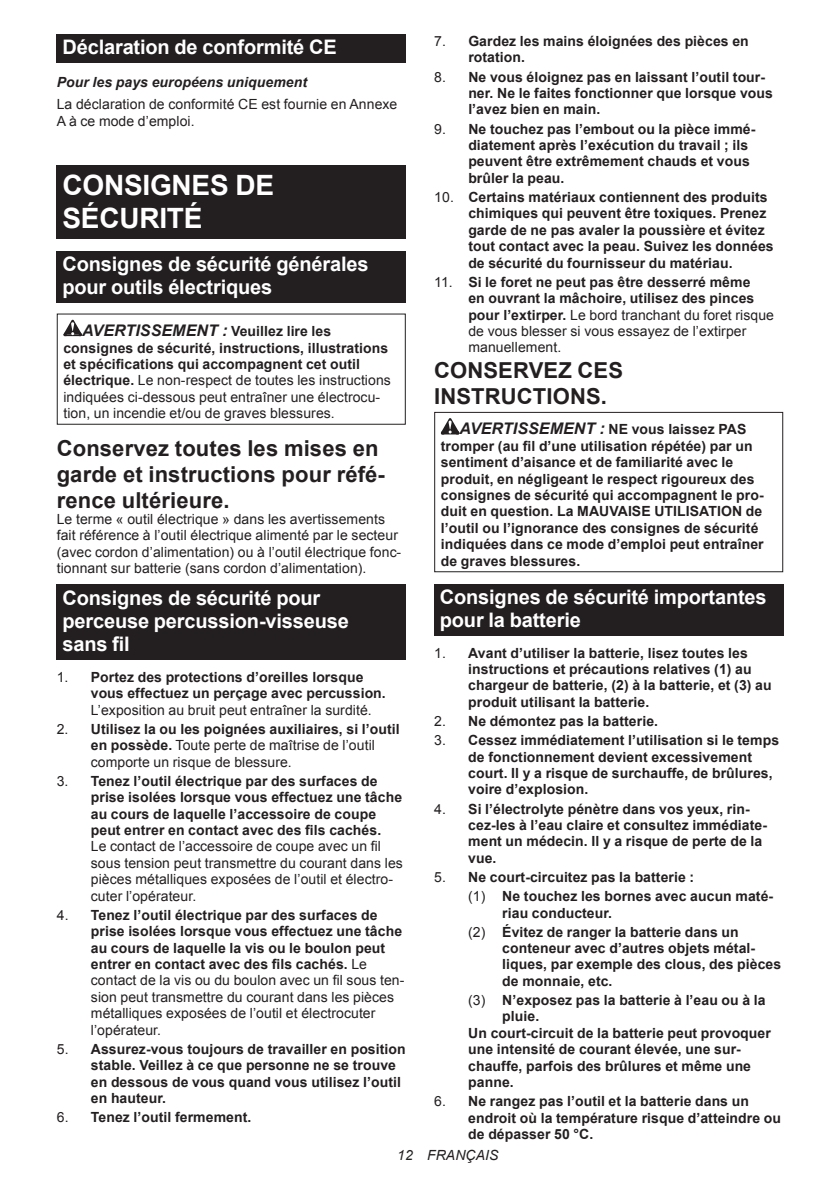
<style>
.page{position:relative;width:840px;height:1191px;background:#fff}
.page>*{position:absolute;margin:0;border:0;box-sizing:border-box;transform-origin:0 0}
.t1{font:700 28px/32.8px "Arial";letter-spacing:-.01em;color:#fff}
.t2{font:700 22px/25.8px "Arial";letter-spacing:.005em;color:#231f20}
.t3{font:700 20px/23.4px "Arial";letter-spacing:-.01em;color:#fff}
.t4{font:700 14px/16.4px "Arial";letter-spacing:.005em;color:#231f20}
.t5{font:14px/16.4px "Arial";letter-spacing:.005em;color:#231f20}
.t6{font:italic 700 14px "Arial";letter-spacing:.005em;color:#231f20}
.t7{font:italic 14px "Arial";letter-spacing:.005em;color:#231f20}
.s1{font-weight:700;font-style:italic;font-size:16px}
.s2{font-weight:700}
.s3{font-weight:400}
.s4{font-style:italic;font-size:16px}
</style>
<div class="page">
<div style="left:57px;top:34px;width:348px;height:29px;background:#231f20"></div>
<div style="left:57px;top:166px;width:348px;height:73px;background:#231f20"></div>
<div style="left:57px;top:251px;width:348px;height:52px;background:#231f20"></div>
<svg style="left:63px;top:320px;width:19px;height:16px"></svg>
<div style="left:57px;top:313px;width:348px;height:112px;border:1px solid #231f20"></div>
<div style="left:57px;top:584px;width:348px;height:76px;background:#231f20"></div>
<svg style="left:440px;top:418px;width:19px;height:16px"></svg>
<div style="left:434px;top:412px;width:348px;height:160px;border:1px solid #231f20"></div>
<div style="left:434px;top:583px;width:348px;height:52px;background:#231f20"></div>
<h3 class="t3" style="left:62px;top:36px;width:275px">Déclaration de conformité CE</h3>
<p class="t6" style="left:57px;top:73px;width:252px">Pour les pays européens uniquement</p>
<p class="t5" style="left:57px;top:96px;width:342px">La déclaration de conformité CE est fournie en Annexe<br>A à ce mode d’emploi.</p>
<h1 class="t1" style="left:62px;top:170px;width:213px">CONSIGNES DE<br>SÉCURITÉ</h1>
<h3 class="t3" style="left:62px;top:253px;width:307px">Consignes de sécurité générales pour outils électriques</h3>
<p class="t5" style="left:63px;top:323px;width:329px;text-indent:19px"><span class="s1">AVERTISSEMENT :</span> <span class="s2">Veuillez lire les consignes de sécurité, instructions, illustrations et spécifications qui accompagnent cet outil électrique.</span> Le non-respect de toutes les instructions indiquées ci-dessous peut entraîner une électrocu&shy;tion, un incendie et/ou de graves blessures.</p>
<h2 class="t2" style="left:57px;top:436px;width:329px">Conservez toutes les mises en garde et instructions pour réfé&shy;rence ultérieure.</h2>
<p class="t5" style="left:57px;top:511px;width:346px">Le terme « outil électrique » dans les avertissements fait référence à l’outil électrique alimenté par le secteur (avec cordon d’alimentation) ou à l’outil électrique fonc&shy;tionnant sur batterie (sans cordon d’alimentation).</p>
<h3 class="t3" style="left:62px;top:586px;width:288px">Consignes de sécurité pour perceuse percussion-visseuse sans fil</h3>
<p class="t4" style="left:91px;top:669px;width:296px;text-indent:-34px"><span class="s3">1.</span> Portez des protections d’oreilles lorsque vous effectuez un perçage avec percussion.</p>
<p class="t5" style="left:91px;top:701px;width:282px">L’exposition au bruit peut entraîner la surdité.</p>
<p class="t5" style="left:91px;top:721px;width:310px;text-indent:-34px">2. <span class="s2">Utilisez la ou les poignées auxiliaires, si l’outil en possède.</span> Toute perte de maîtrise de l’outil comporte un risque de blessure.</p>
<p class="t4" style="left:91px;top:773px;width:312px;text-indent:-34px"><span class="s3">3.</span> Tenez l’outil électrique par des surfaces de prise isolées lorsque vous effectuez une tâche au cours de laquelle l’accessoire de coupe peut entrer en contact avec des fils cachés.</p>
<p class="t5" style="left:91px;top:838px;width:313px">Le contact de l’accessoire de coupe avec un fil sous tension peut transmettre du courant dans les pièces métalliques exposées de l’outil et électro&shy;cuter l’opérateur.</p>
<p class="t4" style="left:91px;top:907px;width:315px;text-indent:-34px"><span class="s3">4.</span> Tenez l’outil électrique par des surfaces de prise isolées lorsque vous effectuez une tâche au cours de laquelle la vis ou le boulon peut entrer en contact avec des fils cachés. <span class="s3">Le contact de la vis ou du boulon avec un fil sous ten&shy;sion peut transmettre du courant dans les pièces métalliques exposées de l’outil et électrocuter l’opérateur.</span></p>
<p class="t4" style="left:91px;top:1041px;width:316px;text-indent:-34px"><span class="s3">5.</span> Assurez-vous toujours de travailler en position stable. Veillez à ce que personne ne se trouve en dessous de vous quand vous utilisez l’outil en hauteur.</p>
<p class="t4" style="left:57px;top:1109px;width:196px"><span class="s3">6.</span> Tenez l’outil fermement.</p>
<p class="t4" style="left:468px;top:33px;width:282px;text-indent:-34px"><span class="s3">7.</span> Gardez les mains éloignées des pièces en rotation.</p>
<p class="t4" style="left:468px;top:69px;width:306px;text-indent:-34px"><span class="s3">8.</span> Ne vous éloignez pas en laissant l’outil tour&shy;ner. Ne le faites fonctionner que lorsque vous l’avez bien en main.</p>
<p class="t4" style="left:468px;top:121px;width:288px;text-indent:-34px"><span class="s3">9.</span> Ne touchez pas l’embout ou la pièce immé&shy;diatement après l’exécution du travail ; ils peuvent être extrêmement chauds et vous brûler la peau.</p>
<p class="t4" style="left:468px;top:189px;width:307px;text-indent:-34px"><span class="s3">10.</span> Certains matériaux contiennent des produits chimiques qui peuvent être toxiques. Prenez garde de ne pas avaler la poussière et évitez tout contact avec la peau. Suivez les données de sécurité du fournisseur du matériau.</p>
<p class="t4" style="left:468px;top:274px;width:307px;text-indent:-34px"><span class="s3">11.</span> Si le foret ne peut pas être desserré même<br>en ouvrant la mâchoire, utilisez des pinces pour l’extirper. <span class="s3">Le bord tranchant du foret risque de vous blesser si vous essayez de l’extirper manuellement.</span></p>
<h2 class="t2" style="left:434px;top:358px;width:190px">CONSERVEZ CES<br>INSTRUCTIONS.</h2>
<p class="t4" style="left:440px;top:422px;width:324px;text-indent:19px"><span class="s4">AVERTISSEMENT :</span> NE vous laissez PAS tromper (au fil d’une utilisation répétée) par un sentiment d’aisance et de familiarité avec le produit, en négligeant le respect rigoureux des consignes de sécurité qui accompagnent le pro&shy;duit en question. La MAUVAISE UTILISATION de l’outil ou l’ignorance des consignes de sécurité indiquées dans ce mode d’emploi peut entraîner de graves blessures.</p>
<h3 class="t3" style="left:439px;top:585px;width:328px">Consignes de sécurité importantes pour la batterie</h3>
<p class="t4" style="left:468px;top:645px;width:305px;text-indent:-34px"><span class="s3">1.</span> Avant d’utiliser la batterie, lisez toutes les instructions et précautions relatives (1) au chargeur de batterie, (2) à la batterie, et (3) au produit utilisant la batterie.</p>
<p class="t4" style="left:434px;top:713px;width:225px"><span class="s3">2.</span> Ne démontez pas la batterie.</p>
<p class="t4" style="left:468px;top:732px;width:312px;text-indent:-34px"><span class="s3">3.</span> Cessez immédiatement l’utilisation si le temps de fonctionnement devient excessivement court. Il y a risque de surchauffe, de brûlures, voire d’explosion.</p>
<p class="t4" style="left:468px;top:801px;width:300px;text-indent:-34px"><span class="s3">4.</span> Si l’électrolyte pénètre dans vos yeux, rin&shy;cez-les à l’eau claire et consultez immédiate&shy;ment un médecin. Il y a risque de perte de la vue.</p>
<p class="t4" style="left:468px;top:867px;width:306px;line-height:19.2px;text-indent:-34px"><span class="s3">5.</span> Ne court-circuitez pas la batterie :<br><span class="s3">(1)</span> Ne touchez les bornes avec aucun maté-</p>
<p class="t4" style="left:468px;top:903px;width:272px;line-height:19.2px;text-indent:34px">riau conducteur.<br><span class="s3">(2)</span> Évitez de ranger la batterie dans un</p>
<p class="t4" style="left:502px;top:940px;width:280px">conteneur avec d’autres objets métal&shy;liques, par exemple des clous, des pièces de monnaie, etc.</p>
<p class="t4" style="left:468px;top:992px;width:299px"><span class="s3">(3)</span> N’exposez pas la batterie à l’eau ou à la</p>
<p class="t4" style="left:502px;top:1008px;width:38px">pluie.</p>
<p class="t4" style="left:468px;top:1025px;width:304px">Un court-circuit de la batterie peut provoquer</p>
<p class="t4" style="left:468px;top:1041px;width:274px">une intensité de courant élevée, une sur-</p>
<p class="t4" style="left:468px;top:1058px;width:284px">chauffe, parfois des brûlures et même une</p>
<p class="t4" style="left:468px;top:1074px;width:47px">panne.</p>
<p class="t4" style="left:468px;top:1093px;width:314px;text-indent:-34px"><span class="s3">6.</span> Ne rangez pas l’outil et la batterie dans un endroit où la température risque d’atteindre ou de dépasser 50 °C.</p>
<p class="t7" style="left:397px;top:1146px;width:103px">12 FRANÇAIS</p>
</div>
